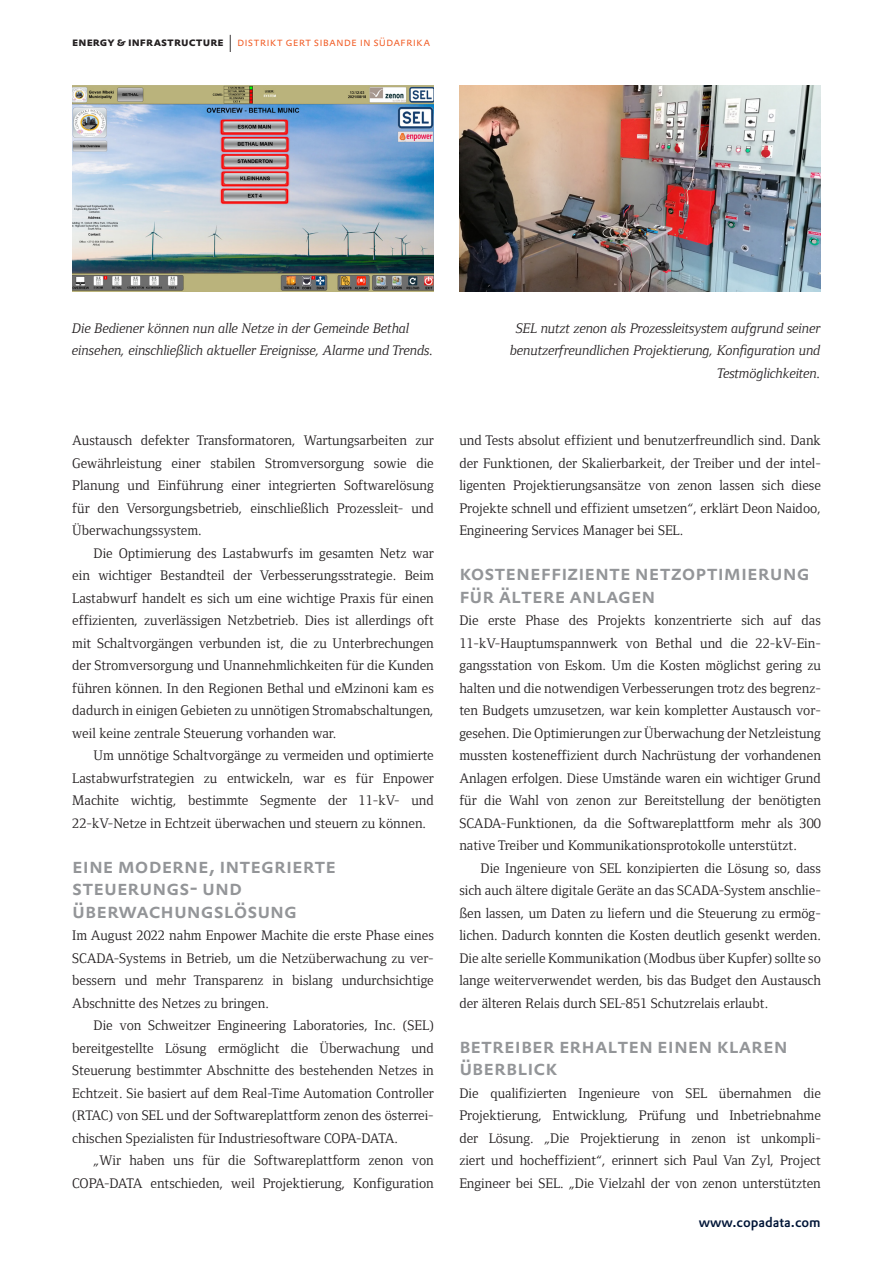
<style>
.page{position:relative;width:893px;height:1263px;background:#fff}
.page>*{position:absolute;margin:0;border:0;box-sizing:border-box;transform-origin:0 0}
.headlines_in_copy_left_align{font:500 21px/22.5px "DTL Prokyon TOT Caps";color:#939598}
.copy_indent_GERMAN{font:14.25px/22.5px "Foundry Form Serif";color:#231f20;text-align:justify}
.copy_no_indent_GERMAN{font:14.25px/22.5px "Foundry Form Serif";color:#231f20;text-align:justify}
.Caption_align_right{font:14.25px/22.5px "Foundry Form Serif Italic OSF";color:#231f20;text-align:right}
.Caption_left{font:14.25px/22.5px "Foundry Form Serif Italic OSF";color:#231f20}
.t1{font:500 13.5px "DTL Prokyon TOT";color:#001537}
.t2{font:300 12px "DTL Prokyon TOT Caps";letter-spacing:.005em;color:#f15921}
.s1{font-weight:700;color:#231f20}
.s2{font-size:24px;color:#231f20}
</style>
<div class="page">
<img style="left:72px;top:85px;width:362px;height:206px">
<img style="left:459px;top:85px;width:362px;height:206px">
<p class="t2" style="left:72px;top:34px;width:359px"><span class="s1">energy &amp; infrastructure</span> <span class="s2">I</span> distrikt gert sibande in südafrika</p>
<p class="Caption_left" style="left:72px;top:317px;width:363px">Die Bediener können nun alle Netze in der Gemeinde Bethal einsehen, einschließlich aktueller Ereignisse, Alarme und Trends.</p>
<p class="copy_no_indent_GERMAN" style="left:72px;top:429px;width:363px">Austausch defekter Transformatoren, Wartungsarbeiten zur Gewährleistung einer stabilen Stromversorgung sowie die Planung und Einführung einer integrierten Softwarelösung für den Versorgungsbetrieb, einschließlich Prozessleit- und Überwachungssystem.</p>
<p class="copy_indent_GERMAN" style="left:72px;top:542px;width:363px;text-indent:21px">Die Optimierung des Lastabwurfs im gesamten Netz war ein wichtiger Bestandteil der Verbesserungsstrategie. Beim Lastabwurf handelt es sich um eine wichtige Praxis für einen effizienten, zuverlässigen Netzbetrieb. Dies ist allerdings oft mit Schaltvorgängen verbunden ist, die zu Unterbrechungen der Stromversorgung und Unannehmlichkeiten für die Kunden führen können. In den Regionen Bethal und eMzinoni kam es dadurch in einigen Gebieten zu unnötigen Stromabschaltungen, weil keine zentrale Steuerung vorhanden war.</p>
<p class="copy_indent_GERMAN" style="left:72px;top:744px;width:363px;text-indent:21px">Um unnötige Schaltvorgänge zu vermeiden und optimierte Lastabwurfstrategien zu entwickeln, war es für Enpower Machite wichtig, bestimmte Segmente der 11-kV- und 22-kV-Netze in Echtzeit überwachen und steuern zu können.</p>
<p class="headlines_in_copy_left_align" style="left:72px;top:854px;width:265px">Eine moderne, integrierte<br>Steuerungs- und<br>Ü berwachungslösung</p>
<p class="copy_no_indent_GERMAN" style="left:72px;top:924px;width:363px">Im August 2022 nahm Enpower Machite die erste Phase eines SCADA-Systems in Betrieb, um die Netzüberwachung zu ver&shy;bessern und mehr Transparenz in bislang undurchsichtige Abschnitte des Netzes zu bringen.</p>
<p class="copy_indent_GERMAN" style="left:72px;top:1014px;width:363px;text-indent:21px">Die von Schweitzer Engineering Laboratories, Inc. (SEL) bereitgestellte Lösung ermöglicht die Überwachung und Steuerung bestimmter Abschnitte des bestehenden Netzes in Echtzeit. Sie basiert auf dem Real-Time Automation Controller (RTAC) von SEL und der Softwareplattform zenon des österrei&shy;chischen Spezialisten für Industriesoftware COPA-DATA.</p>
<p class="copy_indent_GERMAN" style="left:72px;top:1149px;width:363px;text-align:right">„Wir haben uns für die Softwareplattform zenon von<br>COPA-DATA entschieden, weil Projektierung, Konfiguration</p>
<p class="Caption_align_right" style="left:510px;top:317px;width:312px">SEL nutzt zenon als Prozessleitsystem aufgrund seiner benutzerfreundlichen Projektierung, Konfiguration und<br>Testmöglichkeiten.</p>
<p class="copy_indent_GERMAN" style="left:459px;top:429px;width:363px">und Tests absolut effizient und benutzerfreundlich sind. Dank der Funktionen, der Skalierbarkeit, der Treiber und der intel&shy;ligenten Projektierungsansätze von zenon lassen sich diese Projekte schnell und effizient umsetzen“, erklärt Deon Naidoo, Engineering Services Manager bei SEL.</p>
<p class="headlines_in_copy_left_align" style="left:459px;top:561px;width:352px">Kosteneffiziente N etzoptimierung für ältere Anlagen</p>
<p class="copy_no_indent_GERMAN" style="left:459px;top:609px;width:363px">Die erste Phase des Projekts konzentrierte sich auf das 11-kV-Hauptumspannwerk von Bethal und die 22-kV-Ein&shy;gangsstation von Eskom. Um die Kosten möglichst gering zu halten und die notwendigen Verbesserungen trotz des begrenz&shy;ten Budgets umzusetzen, war kein kompletter Austausch vor&shy;gesehen. Die Optimierungen zur Überwachung der Netzleistung mussten kosteneffizient durch Nachrüstung der vorhandenen Anlagen erfolgen. Diese Umstände waren ein wichtiger Grund für die Wahl von zenon zur Bereitstellung der benötigten SCADA-Funktionen, da die Softwareplattform mehr als 300 native Treiber und Kommunikationsprotokolle unterstützt.</p>
<p class="copy_indent_GERMAN" style="left:459px;top:857px;width:363px;text-indent:21px">Die Ingenieure von SEL konzipierten die Lösung so, dass sich auch ältere digitale Geräte an das SCADA-System anschlie&shy;ßen lassen, um Daten zu liefern und die Steuerung zu ermög&shy;lichen. Dadurch konnten die Kosten deutlich gesenkt werden.<br>Die alte serielle Kommunikation (Modbus über Kupfer) sollte so lange weiterverwendet werden, bis das Budget den Austausch der älteren Relais durch SEL-851 Schutzrelais erlaubt.</p>
<p class="headlines_in_copy_left_align" style="left:459px;top:1034px;width:330px">Betreiber erhalten einen klaren<br>Ü berblick</p>
<p class="copy_no_indent_GERMAN" style="left:459px;top:1082px;width:363px">Die qualifizierten Ingenieure von SEL übernahmen die Projektierung, Entwicklung, Prüfung und Inbetriebnahme der Lösung. „Die Projektierung in zenon ist unkompli&shy;ziert und hocheffizient“, erinnert sich Paul Van Zyl, Project Engineer bei SEL. „Die Vielzahl der von zenon unterstützten</p>
<p class="t1" style="left:699px;top:1213px;width:124px">www.copadata.com</p>
</div>
